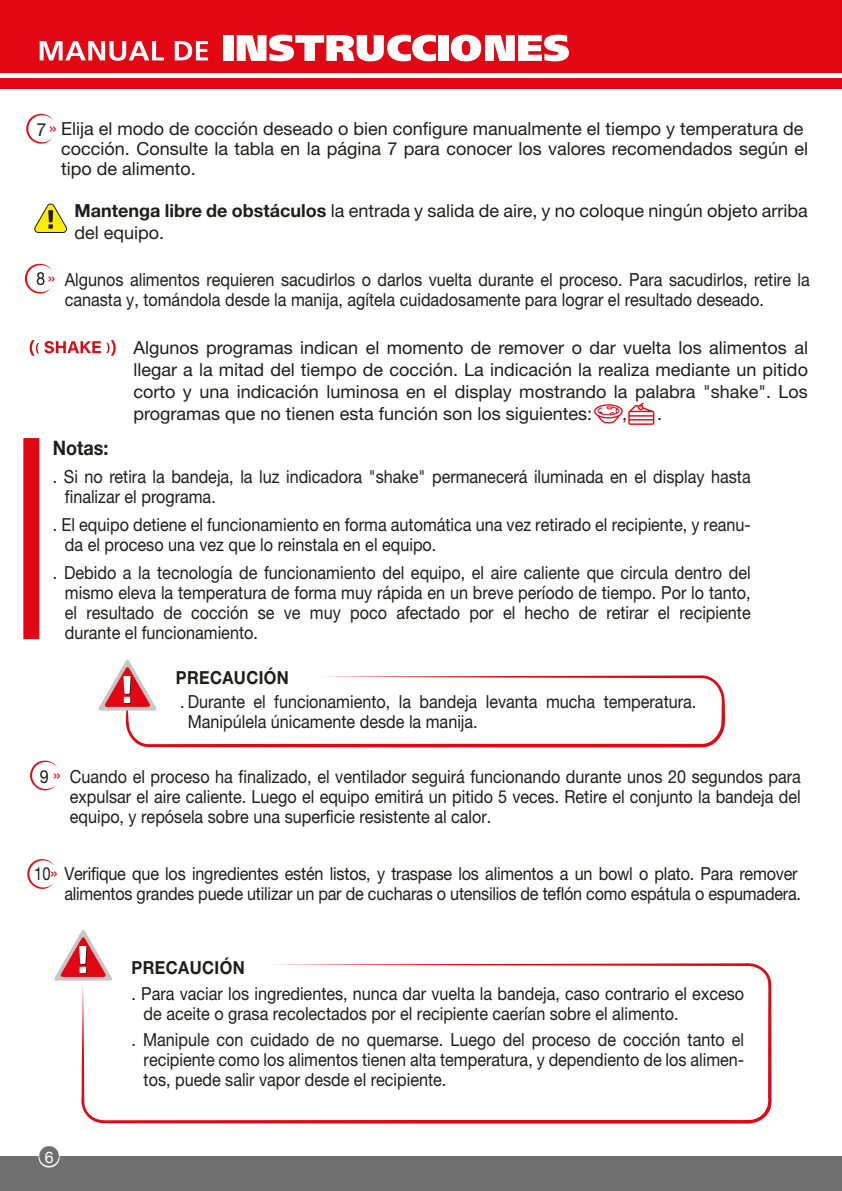
<style>
.page{position:relative;width:842px;height:1191px;background:#fff}
.page>*{position:absolute;margin:0;border:0;box-sizing:border-box;transform-origin:0 0}
.t1{font:700 20px "Helvetica Neue";color:#1d1d1b;scale:.9 1}
.t2{font:18px/20px "Helvetica Neue";color:#1d1d1b;scale:.9 1}
.t3{font:18px/22px "Helvetica Neue";color:#1d1d1b}
.t4{font:18px/20px "Helvetica Neue";color:#1d1d1b;text-align:right;scale:.82 1}
.t5{font:700 18px "Helvetica Neue";letter-spacing:.025em;color:#1d1d1b;scale:.9 1}
.t6{font:18px "Helvetica Neue";color:#e30613;scale:.9 1}
.t7{font:16px "Helvetica Neue";color:#fff}
.s1{color:#e30613}
.s2{font-weight:700}
</style>
<div class="page">
<svg style="left:80px;top:963px;width:692px;height:161px"></svg>
<svg style="left:54px;top:930px;width:59px;height:50px"></svg>
<svg style="left:30px;top:760px;width:27px;height:31px"></svg>
<svg style="left:27px;top:859px;width:27px;height:30px"></svg>
<div style="left:23px;top:438px;width:16px;height:201px;background:#e30613"></div>
<div style="left:0;top:1156px;width:842px;height:35px;background:#706f6f"></div>
<div style="left:0;top:0;width:842px;height:73px;background:#e30613"></div>
<div style="left:0;top:78px;width:842px;height:11px;background:#e30613"></div>
<div style="left:223px;top:35px;width:11px;height:26px;background:#fff"></div>
<svg style="left:237px;top:35px;width:199px;height:26px"></svg>
<div style="left:438px;top:35px;width:11px;height:26px;background:#fff"></div>
<svg style="left:451px;top:35px;width:118px;height:26px"></svg>
<svg style="left:40px;top:41px;width:124px;height:20px"></svg>
<svg style="left:175px;top:41px;width:33px;height:19px"></svg>
<svg style="left:38px;top:1146px;width:22px;height:21px"></svg>
<svg style="left:34px;top:203px;width:33px;height:30px"></svg>
<svg style="left:125px;top:675px;width:600px;height:72px"></svg>
<svg style="left:98px;top:660px;width:59px;height:50px"></svg>
<svg style="left:24px;top:263px;width:28px;height:31px"></svg>
<svg style="left:26px;top:113px;width:27px;height:31px"></svg>
<svg style="left:30px;top:340px;width:86px;height:16px"></svg>
<svg style="left:594px;top:403px;width:60px;height:22px"></svg>
<p class="t3" style="left:61px;top:119px;width:748px;line-height:20px;text-indent:-25px">7 <span class="s1">»</span> Elija el modo de cocción deseado o bien configure manualmente el tiempo y temperatura de cocción. Consulte la tabla en la página 7 para conocer los valores recomendados según el tipo de alimento.</p>
<p class="t3" style="left:74px;top:200px;width:735px"><span class="s2">Mantenga libre de obstáculos</span> la entrada y salida de aire, y no coloque ningún objeto arriba del equipo.</p>
<p class="t6" style="left:48px;top:267px;width:10px">»</p>
<p class="t2" style="left:65px;top:270px;width:829px">Algunos alimentos requieren sacudirlos o darlos vuelta durante el proceso. Para sacudirlos, retire la canasta y, tomándola desde la manija, agítela cuidadosamente para lograr el resultado deseado.</p>
<p class="t3" style="left:133px;top:336px;width:676px;text-align:justify">Algunos programas indican el momento de remover o dar vuelta los alimentos al llegar a la mitad del tiempo de cocción. La indicación la realiza mediante un pitido corto y una indicación luminosa en el display mostrando la palabra "shake". Los programas que no tienen esta función son los siguientes:</p>
<p class="t3" style="left:622px;top:402px;width:7px">,</p>
<p class="t3" style="left:657px;top:402px;width:7px">.</p>
<p class="t1" style="left:53px;top:435px;width:63px">Notas:</p>
<p class="t2" style="left:65px;top:466px;width:763px;text-indent:-12px">. Si no retira la bandeja, la luz indicadora "shake" permanecerá iluminada en el display hasta finalizar el programa.</p>
<p class="t2" style="left:65px;top:514px;width:763px;text-indent:-12px">. El equipo detiene el funcionamiento en forma automática una vez retirado el recipiente, y reanu&shy;da el proceso una vez que lo reinstala en el equipo.</p>
<p class="t2" style="left:65px;top:562px;width:763px;text-align:justify;text-indent:-12px">. Debido a la tecnología de funcionamiento del equipo, el aire caliente que circula dentro del mismo eleva la temperatura de forma muy rápida en un breve período de tiempo. Por lo tanto, el resultado de cocción se ve muy poco afectado por el hecho de retirar el recipiente durante el funcionamiento.</p>
<p class="t5" style="left:176px;top:666px;width:127px">PRECAUCIÓN</p>
<p class="t2" style="left:188px;top:691px;width:567px;text-indent:-8px">. Durante el funcionamiento, la bandeja levanta mucha temperatura.<br>Manipúlela únicamente desde la manija.</p>
<p class="t2" style="left:70px;top:766px;width:814px;text-align:justify;text-indent:-30px">9 Cuando el proceso ha finalizado, el ventilador seguirá funcionando durante unos 20 segundos para expulsar el aire caliente. Luego el equipo emitirá un pitido 5 veces. Retire el conjunto la bandeja del equipo, y repósela sobre una superficie resistente al calor.</p>
<p class="t4" style="left:34px;top:863px;width:937px">10 Verifique que los ingredientes estén listos, y traspase los alimentos a un bowl o plato. Para remover alimentos grandes puede utilizar un par de cucharas o utensilios de teflón como espátula o espumadera.</p>
<p class="t6" style="left:53px;top:763px;width:10px">»</p>
<p class="t6" style="left:50px;top:862px;width:10px">»</p>
<p class="t7" style="left:45px;top:1147px;width:10px">6</p>
<p class="t5" style="left:132px;top:956px;width:127px">PRECAUCIÓN</p>
<p class="t2" style="left:144px;top:983px;width:669px;text-indent:-12px">. Para vaciar los ingredientes, nunca dar vuelta la bandeja, caso contrario el exceso de aceite o grasa recolectados por el recipiente caerían sobre el alimento.</p>
<p class="t2" style="left:144px;top:1029px;width:669px;text-align:justify;text-indent:-12px">. Manipule con cuidado de no quemarse. Luego del proceso de cocción tanto el recipiente como los alimentos tienen alta temperatura, y dependiento de los alimen&shy;tos, puede salir vapor desde el recipiente.</p>
</div>
